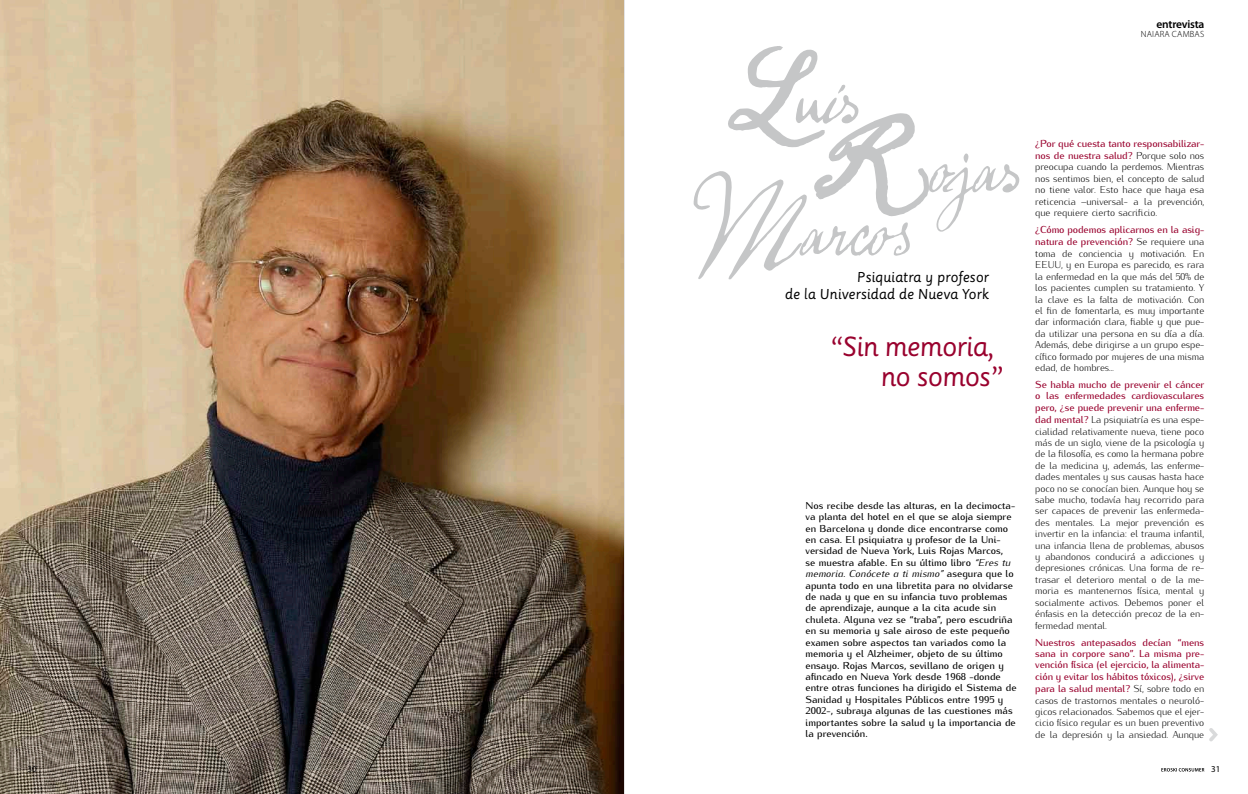
<style>
.page{position:relative;width:1248px;height:794px;background:#fff}
.page>*{position:absolute;margin:0;border:0;box-sizing:border-box;transform-origin:0 0}
.t1{font:77.9px "Warhol Expert";color:#c5c6c7}
.t2{font:68.9px "Warhol Expert";color:#c5c6c7}
.t3{font:68.2px "Warhol";color:#c5c6c7}
.t4{font:27px/30px "Sassoon Primary";letter-spacing:-.04em;color:#99022e}
.t5{font:14px/17px "Sassoon Primary";letter-spacing:-.01em;color:#000;text-align:right}
.t6{font:600 11.5px "Myriad Pro";letter-spacing:-.02em;color:#000}
.t7{font:500 10.1px/11.4px "Kurier";letter-spacing:-.01em;color:#99022e}
.t8{font:300 10px/11.4px "Kurier";letter-spacing:-.01em;color:#000;text-align:justify}
.t9{font:500 10px/11.4px "Kurier";color:#000}
.t10{font:300 9px "Myriad Pro";letter-spacing:.02em;color:#000}
.t11{font:9px "Myriad Pro";color:#000}
.s1{font-family:"Warhol Expert"}
.s2{font-family:"Warhol"}
.s3{font-weight:400;font-style:italic}
.s4{font-weight:300;font-size:10px;color:#000}
.s5{font-weight:500;font-size:10.1px;color:#99022e}
</style>
<div class="page">
<svg style="left:1161px;top:768px;width:43px;height:3px"></svg>
<svg style="left:1209px;top:728px;width:8px;height:13px"></svg>
<img style="left:0;top:0;width:624px;height:794px">
<svg style="left:728px;top:46px;width:201px;height:171px"></svg>
<h1 class="t1" style="left:729px;top:57px;width:74px">L</h1>
<h3 class="t3" style="left:795px;top:60px;width:65px">uís</h3>
<h1 class="t1" style="left:816px;top:120px;width:114px">R</h1>
<h3 class="t3" style="left:930px;top:129px;width:91px">o<span class="s1">ja</span>s</h3>
<h2 class="t2" style="left:801px;top:192px;width:111px">a<span class="s2">r</span>cos</h2>
<h3 class="t5" style="left:784px;top:269px;width:206px">Psiquiatra y profesor<br>de la Universidad de Nueva York</h3>
<h3 class="t4" style="left:880px;top:332px;width:125px;text-indent:-51px">“Sin memoria, no somos”</h3>
<p class="t9" style="left:805px;top:499px;width:212px">Nos recibe desde las alturas, en la decimocta&shy;va planta del hotel en el que se aloja siempre en Barcelona y donde dice encontrarse como en casa. El psiquiatra y profesor de la Uni&shy;versidad de Nueva York, Luis Rojas Marcos,<br>se muestra afable. En su último libro <span class="s3">“Eres tu memoria. Conócete a ti mismo”</span> asegura que lo apunta todo en una libretita para no olvidarse de nada y que en su infancia tuvo problemas de aprendizaje, aunque a la cita acude sin chuleta. Alguna vez se “traba”, pero escudriña en su memoria y sale airoso de este pequeño examen sobre aspectos tan variados como la memoria y el Alzheimer, objeto de su último ensayo. Rojas Marcos, sevillano de origen y afincado en Nueva York desde 1968 -donde entre otras funciones ha dirigido el Sistema de Sanidad y Hospitales Públicos entre 1995 y 2002-, subraya algunas de las cuestiones más importantes sobre la salud y la importancia de la prevención.</p>
<p class="t6" style="left:1156px;top:17px;width:49px">entrevista</p>
<p class="t10" style="left:1140px;top:30px;width:65px">NAIARA CAMBAS</p>
<p class="t7" style="left:1035px;top:136px;width:170px;line-height:12.4px">¿Por qué cuesta tanto responsabilizar&shy;nos de nuestra salud? <span class="s4">Porque solo nos</span></p>
<p class="t8" style="left:1035px;top:160px;width:170px">preocupa cuando la perdemos. Mientras nos sentimos bien, el concepto de salud no tiene valor. Esto hace que haya esa reticencia –universal- a la prevención, que requiere cierto sacrificio.</p>
<p class="t7" style="left:1035px;top:223px;width:170px;line-height:12.4px">¿Cómo podemos aplicarnos en la asig&shy;natura de prevención? <span class="s4">Se requiere una</span></p>
<p class="t8" style="left:1035px;top:247px;width:170px">toma de conciencia y motivación. En EEUU, y en Europa es parecido, es rara la enfermedad en la que más del 50% de los pacientes cumplen su tratamiento. Y la clave es la falta de motivación. Con el fin de fomentarla, es muy importante dar información clara, fiable y que pue&shy;da utilizar una persona en su día a día.<br>Además, debe dirigirse a un grupo espe&shy;cífico formado por mujeres de una misma edad, de hombres…</p>
<p class="t7" style="left:1035px;top:378px;width:170px;text-align:justify">Se habla mucho de prevenir el cáncer o las enfermedades cardiovasculares pero, ¿se puede prevenir una enferme-</p>
<p class="t8" style="left:1035px;top:413px;width:170px"><span class="s5">dad mental?</span> La psiquiatría es una espe&shy;cialidad relativamente nueva, tiene poco más de un siglo, viene de la psicología y de la filosofía, es como la hermana pobre de la medicina y, además, las enferme&shy;dades mentales y sus causas hasta hace poco no se conocían bien. Aunque hoy se sabe mucho, todavía hay recorrido para ser capaces de prevenir las enfermeda&shy;des mentales. La mejor prevención es invertir en la infancia: el trauma infantil, una infancia llena de problemas, abusos y abandonos conducirá a adicciones y depresiones crónicas. Una forma de re&shy;trasar el deterioro mental o de la me&shy;moria es mantenernos física, mental y socialmente activos. Debemos poner el énfasis en la detección precoz de la en&shy;fermedad mental.</p>
<p class="t7" style="left:1035px;top:635px;width:170px;text-align:justify">Nuestros antepasados decían “mens sana in corpore sano”. La misma pre&shy;vención física (el ejercicio, la alimenta&shy;ción y evitar los hábitos tóxicos), ¿sirve</p>
<p class="t7" style="left:1035px;top:682px;width:170px">para la salud mental? <span class="s4">Sí, sobre todo en</span></p>
<p class="t8" style="left:1035px;top:693px;width:170px">casos de trastornos mentales o neuroló&shy;gicos relacionados. Sabemos que el ejer&shy;cicio físico regular es un buen preventivo de la depresión y la ansiedad. Aunque</p>
<p class="t11" style="left:28px;top:763px;width:11px">30</p>
<p class="t11" style="left:1210px;top:763px;width:11px">31</p>
</div>
